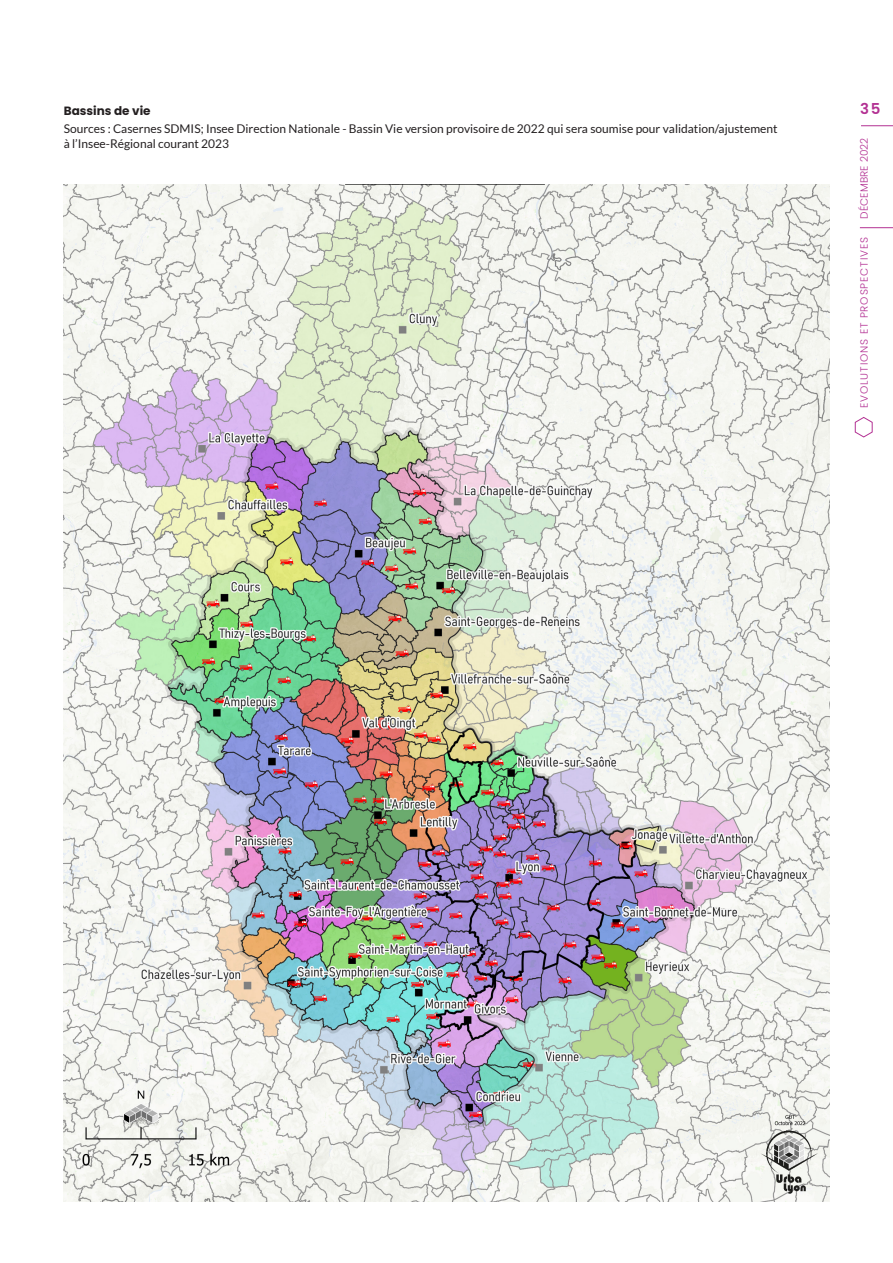
<style>
.page{position:relative;width:893px;height:1263px;background:#fff}
.page>*{position:absolute;margin:0;border:0;box-sizing:border-box;transform-origin:0 0}
.t1{font:600 15px "Poppins";color:#b33193}
.NOTE_BAS_DE_PAGE_AVE{font:12px/14.4px "Lato";color:#231f20}
.NOTE_BAS_DE_PAGE_AVE-2{font:700 12px "Poppins";color:#231f20}
.t2{font:300 10.5px "Poppins";letter-spacing:.08em;color:#b33193}
.t3{font:300 10.5px "Poppins";letter-spacing:.01em;color:#b33193}
</style>
<div class="page">
<img style="left:64px;top:185px;width:765px;height:1016px">
<svg style="left:854px;top:417px;width:19px;height:21px"></svg>
<hr style="left:860px;top:227px;width:33px;height:1px;background:#b33193">
<hr style="left:861px;top:125px;width:32px;height:1px;background:#b33193">
<p class="NOTE_BAS_DE_PAGE_AVE-2" style="left:64px;top:103px;width:88px">Bassins de vie</p>
<p class="NOTE_BAS_DE_PAGE_AVE" style="left:64px;top:122px;width:715px">Sources : Casernes SDMIS; Insee Direction Nationale - Bassin Vie version provisoire de 2022 qui sera soumise pour validation/ajustement à l’Insee-Régional courant 2023</p>
<p class="t1" style="left:860px;top:100px;width:22px">35</p>
<p class="t3" style="left:858px;top:219px;width:83px;rotate:-90deg">DÉCEMBRE 2022</p>
<p class="t2" style="left:858px;top:408px;width:172px;rotate:-90deg">EVOLUTIONS ET PROSPECTIVES</p>
</div>
